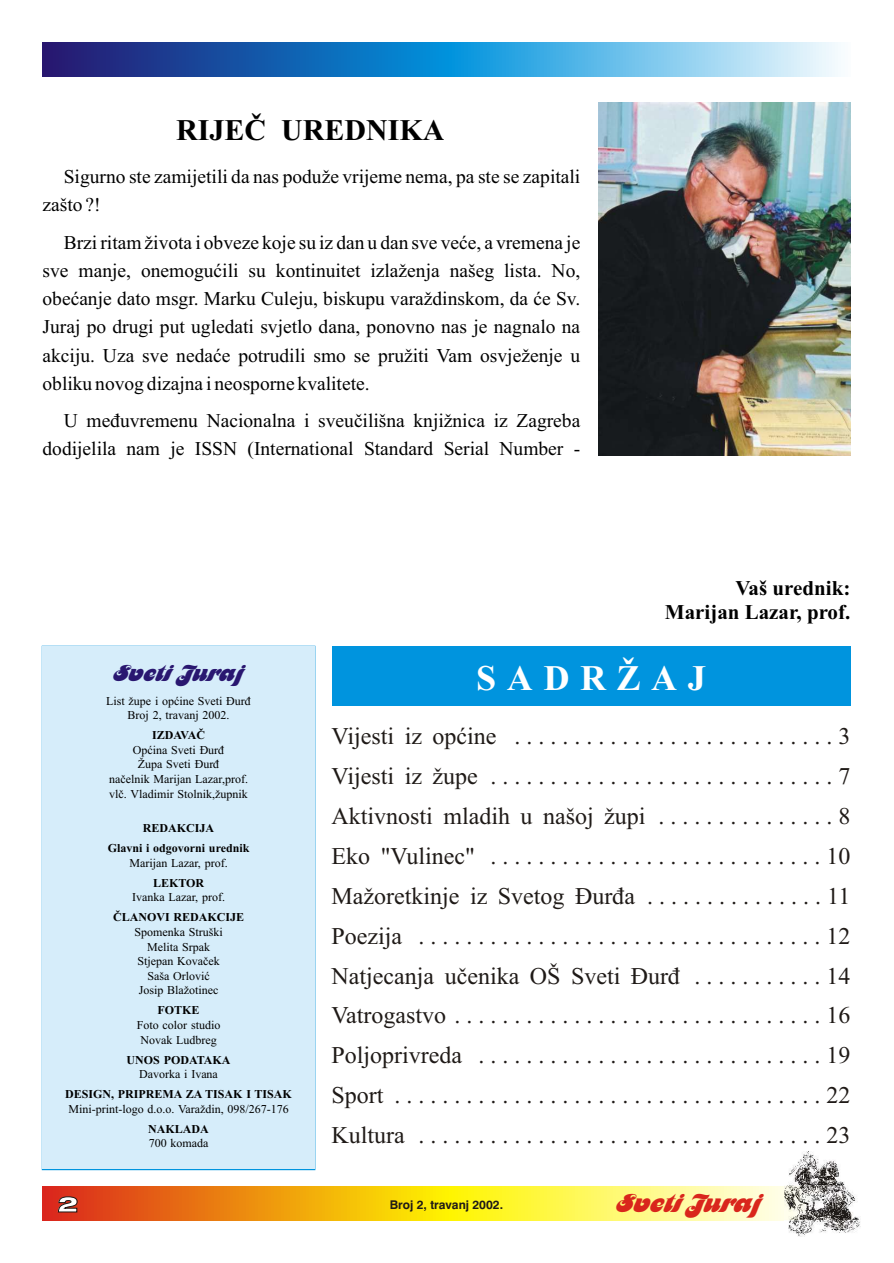
<style>
.page{position:relative;width:894px;height:1263px;background:#fff}
.page>*{position:absolute;margin:0;border:0;box-sizing:border-box;transform-origin:0 0}
.t1{font:700 36px "Times New Roman";letter-spacing:.295em;color:#fff}
.t2{font:700 30px "Times New Roman";color:#000}
.t3{font:27px "Motter Fem D";color:#d9261c}
.t4{font:24px/39.9px "Times New Roman";color:#1f1a17;text-align:justify}
.t5{font:24px "Motter Fem D";color:#291770}
.t6{font:700 21px/23.2px "Times New Roman";color:#000;text-align:right}
.t7{font:21px "Swis 721 Blk Ex BT";color:#fff}
.t8{font:19.5px/28px "Times New Roman";color:#000}
.t9{font:12px/14.5px "Times New Roman";color:#000;text-align:center}
.t10{font:700 12px/20px "Times New Roman";color:#000;text-align:center}
.t11{font:700 12px "Swis 721 BT";color:#1f1a17}
</style>
<div class="page">
<div style="left:43px;top:646px;width:272px;height:523px;background:#d6edfa"></div>
<svg style="left:43px;top:43px;width:795px;height:34px;background:#458bc8"></svg>
<svg style="left:43px;top:1186px;width:741px;height:34px;background:#f4bd3c"></svg>
<img style="left:784px;top:1152px;width:76px;height:85px">
<div style="left:332px;top:646px;width:518px;height:60px;background:#0094de"></div>
<img style="left:599px;top:102px;width:251px;height:353px">
<h2 class="t2" style="left:176px;top:120px;width:270px">RIJEÈ UREDNIKA</h2>
<p class="t8" style="left:43px;top:165px;width:539px;text-indent:21px">Sigurno ste zamijetili da nas poduže vrijeme nema, pa ste se zapitali zašto ?!</p>
<p class="t8" style="left:43px;top:231px;width:539px;text-align:justify;text-indent:21px">Brzi ritam života i obveze koje su iz dan u dan sve veæe, a vremena je sve manje, onemoguæili su kontinuitet izlaženja našeg lista. No, obeæanje dato msgr. Marku Culeju, biskupu varaždinskom, da æe Sv.<br>Juraj po drugi put ugledati svjetlo dana, ponovno nas je nagnalo na akciju. Uza sve nedaæe potrudili smo se pružiti Vam osvježenje u obliku novog dizajna i neosporne kvalitete.</p>
<p class="t8" style="left:43px;top:409px;width:539px;text-align:right">U meðuvremenu Nacionalna i sveuèilišna knjižnica iz Zagreba dodijelila nam je ISSN (International Standard Serial Number -</p>
<p class="t5" style="left:114px;top:662px;width:131px">Sveti Juraj</p>
<p class="t9" style="left:106px;top:695px;width:146px">List župe i opæine Sveti Ðurð<br>Broj 2, travanj 2002.</p>
<p class="t10" style="left:152px;top:726px;width:54px">IZDAVAÈ</p>
<p class="t9" style="left:109px;top:744px;width:140px">Opæina Sveti Ðurð<br>Župa Sveti Ðurð<br>naèelnik Marijan Lazar,prof. vlè. Vladimir Stolnik,župnik</p>
<p class="t10" style="left:108px;top:820px;width:143px">REDAKCIJA<br>Glavni i odgovorni urednik</p>
<p class="t9" style="left:129px;top:857px;width:100px">Marijan Lazar, prof.</p>
<p class="t10" style="left:153px;top:874px;width:53px">LEKTOR</p>
<p class="t9" style="left:132px;top:891px;width:94px">Ivanka Lazar, prof.</p>
<p class="t10" style="left:113px;top:909px;width:133px">ÈLANOVI REDAKCIJE</p>
<p class="t9" style="left:134px;top:926px;width:90px">Spomenka Struški<br>Melita Srpak<br>Stjepan Kovaèek<br>Saša Orloviæ<br>Josip Blažotinec</p>
<p class="t10" style="left:158px;top:1002px;width:44px">FOTKE</p>
<p class="t9" style="left:137px;top:1019px;width:85px;text-align:left">Foto color studio<br>Novak Ludbreg</p>
<p class="t10" style="left:127px;top:1051px;width:105px">UNOS PODATAKA</p>
<p class="t9" style="left:139px;top:1068px;width:80px">Davorka i Ivana</p>
<p class="t10" style="left:65px;top:1085px;width:228px">DESIGN, PRIPREMA ZA TISAK I TISAK</p>
<p class="t9" style="left:68px;top:1103px;width:222px">Mini-print-logo d.o.o. Varaždin, 098/267-176</p>
<p class="t10" style="left:148px;top:1120px;width:62px">NAKLADA</p>
<p class="t9" style="left:149px;top:1137px;width:61px">700 komada</p>
<p class="t6" style="left:665px;top:579px;width:187px">Vaš urednik:<br>Marijan Lazar, prof.</p>
<h1 class="t1" style="left:476px;top:666px;width:231px">SADRŽAJ</h1>
<p class="t4" style="left:332px;top:719px;width:520px">Vijesti iz opæine ...........................3<br>Vijesti iz župe .............................7<br>Aktivnosti mladih u našoj župi . . . . . . . . . . . . . . . 8<br>Eko "Vulinec" ............................10<br>Mažoretkinje iz Svetog Ðurða . . . . . . . . . . . . . . . 11<br>Poezija ..................................12<br>Natjecanja uèenika OŠ Sveti Ðurð . . . . . . . . . . . 14<br>Vatrogastvo ...............................16<br>Poljoprivreda .............................19<br>Sport ....................................22<br>Kultura ..................................23</p>
<p class="t7" style="left:58px;top:1196px;width:22px">2</p>
<p class="t11" style="left:390px;top:1200px;width:115px">Broj 2, travanj 2002.</p>
<h3 class="t3" style="left:617px;top:1191px;width:145px">Sveti Juraj</h3>
</div>
